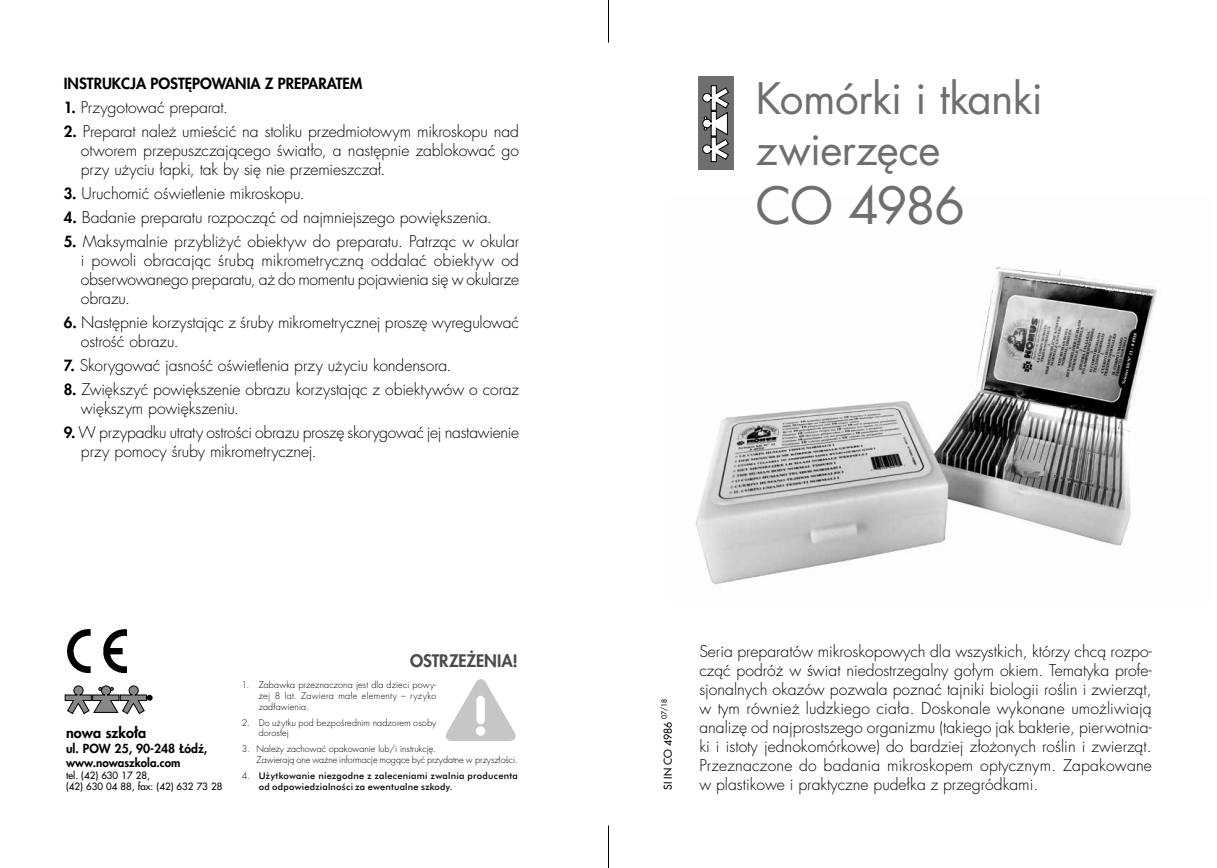
<style>
.page{position:relative;width:1217px;height:868px;background:#fff}
.page>*{position:absolute;margin:0;border:0;box-sizing:border-box;transform-origin:0 0}
.t1{font:49.95px "Futura LTS Book";letter-spacing:-.04em;color:#706f6f}
.t2{font:42.3px/51px "Futura LTS Book";letter-spacing:-.015em;color:#706f6f}
.t3{font:800 16.8px "Futura LTS";letter-spacing:-.005em;color:#4a4a49}
.t4{font:300 15.75px/18.9px "Futura LTS";letter-spacing:-.01em;color:#000;text-align:justify}
.t5{font:800 15px "Futura LTS";color:#000}
.t6{font:800 14.4px "Futura LTS";color:#000}
.t7{font:800 12.15px "Futura LTS";color:#000}
.t8{font:800 11.55px "Futura LTS";color:#000}
.t9{font:10.5px "Futura LTS";color:#000}
.t10{font:9.75px/11.7px "Futura LTS";color:#000}
.t11{font:300 9px/10.8px "Futura LTS";color:#000}
.t12{font:500 9px/10.8px "Ravi Futura";letter-spacing:.025em;color:#000}
.t13{font:6.9px "Futura LTS";color:#000}
.s1{font-weight:800;font-size:15px}
.s2{font-family:"Futura LTS";font-weight:300}
</style>
<div class="page">
<img style="left:695px;top:266px;width:462px;height:318px">
<hr style="left:608px;top:0;width:1px;height:43px;background:#000">
<hr style="left:608px;top:825px;width:1px;height:42px;background:#000">
<div style="left:697px;top:77px;width:36px;height:93px;background:#706f6f"></div>
<svg style="left:702px;top:85px;width:26px;height:77px"></svg>
<img style="left:67px;top:629px;width:59px;height:43px">
<img style="left:446px;top:679px;width:70px;height:62px">
<svg style="left:65px;top:685px;width:87px;height:29px"></svg>
<p class="t5" style="left:64px;top:74px;width:300px">INSTRUKCJA POSTĘPOWANIA Z PREPARATEM</p>
<p class="t4" style="left:64px;top:98px;width:166px"><span class="s1">1.</span> Przygotować preparat.</p>
<p class="t4" style="left:81px;top:122px;width:439px;text-indent:-17px"><span class="s1">2.</span> Preparat należ umieścić na stoliku przedmiotowym mikroskopu nad otworem przepuszczającego światło, a następnie zablokować go przy użyciu łapki, tak by się nie przemieszczał.</p>
<p class="t4" style="left:64px;top:184px;width:242px"><span class="s1">3.</span> Uruchomić oświetlenie mikroskopu.</p>
<p class="t4" style="left:64px;top:208px;width:429px"><span class="s1">4.</span> Badanie preparatu rozpocząć od najmniejszego powiększenia.</p>
<p class="t4" style="left:81px;top:232px;width:439px;text-indent:-17px"><span class="s1">5.</span> Maksymalnie przybliżyć obiektyw do preparatu. Patrząc w okular i powoli obracając śrubą mikrometryczną oddalać obiektyw od obserwowanego preparatu, aż do momentu pojawienia się w okularze obrazu.</p>
<p class="t4" style="left:81px;top:313px;width:439px;text-indent:-17px"><span class="s1">6.</span> Następnie korzystając z śruby mikrometrycznej proszę wyregulować ostrość obrazu.</p>
<p class="t4" style="left:64px;top:356px;width:389px"><span class="s1">7.</span> Skorygować jasność oświetlenia przy użyciu kondensora.</p>
<p class="t4" style="left:81px;top:380px;width:439px;text-indent:-17px"><span class="s1">8.</span> Zwiększyć powiększenie obrazu korzystając z obiektywów o coraz większym powiększeniu.</p>
<p class="t4" style="left:81px;top:423px;width:439px;text-indent:-17px"><span class="s1">9.</span> W przypadku utraty ostrości obrazu proszę skorygować jej nastawienie przy pomocy śruby mikrometrycznej.</p>
<p class="t6" style="left:66px;top:723px;width:82px">nowa szko³a</p>
<p class="t7" style="left:66px;top:740px;width:143px">ul. POW 25, 90-248 £ódŸ,</p>
<p class="t8" style="left:66px;top:754px;width:116px">www.nowaszkola.com</p>
<p class="t10" style="left:66px;top:769px;width:158px">tel. (42) 630 17 28,<br>(42) 630 04 88, fax: (42) 632 73 28</p>
<p class="t3" style="left:410px;top:649px;width:109px">OSTRZEŻENIA!</p>
<p class="t11" style="left:259px;top:679px;width:179px;text-align:justify;text-indent:-17px">1. Zabawka przeznaczona jest dla dzieci powy-¿ej 8 lat. Zawiera ma³e elementy – ryzyko zad³awienia.</p>
<p class="t11" style="left:259px;top:717px;width:179px;text-indent:-17px">2. Do u¿ytku pod bezpoœrednim nadzorem osoby doros³ej</p>
<p class="t11" style="left:256px;top:743px;width:263px;text-indent:-15px">3. Nale¿y zachowaæ opakowanie lub/i instrukcjê.<br>Zawieraj¹ one wa¿ne informacje mog¹ce byæ przydatne w przysz³oœci.</p>
<p class="t12" style="left:259px;top:770px;width:261px;text-indent:-17px"><span class="s2">4.</span> U¿yt-ko-wa-nie nie-zgod-ne z za-le-ce-nia-mi zwal-nia pro-du-cen-ta od od-po-wie-dzial-no-œci za ewen-tu-al-ne szko-dy.</p>
<h2 class="t2" style="left:755px;top:73px;width:288px">Komórki i tkanki zwierzęce</h2>
<h1 class="t1" style="left:755px;top:173px;width:211px">CO 4986</h1>
<p class="t13" style="left:659px;top:719px;width:21px;rotate:-90deg">07/18</p>
<p class="t9" style="left:660px;top:789px;width:69px;rotate:-90deg">SI IN CO 4986</p>
<p class="t4" style="left:699px;top:642px;width:454px">Seria preparatów mikroskopowych dla wszystkich, którzy chcą rozpo&shy;cząć podróż w świat niedostrzegalny gołym okiem. Tematyka profe&shy;sjonalnych okazów pozwala poznać tajniki biologii roślin i zwierząt, w tym również ludzkiego ciała. Doskonale wykonane umożliwiają analizę od najprostszego organizmu (takiego jak bakterie, pierwotnia&shy;ki i istoty jednokomórkowe) do bardziej złożonych roślin i zwierząt.<br>Przeznaczone do badania mikroskopem optycznym. Zapakowane w plastikowe i praktyczne pudełka z przegródkami.</p>
</div>
